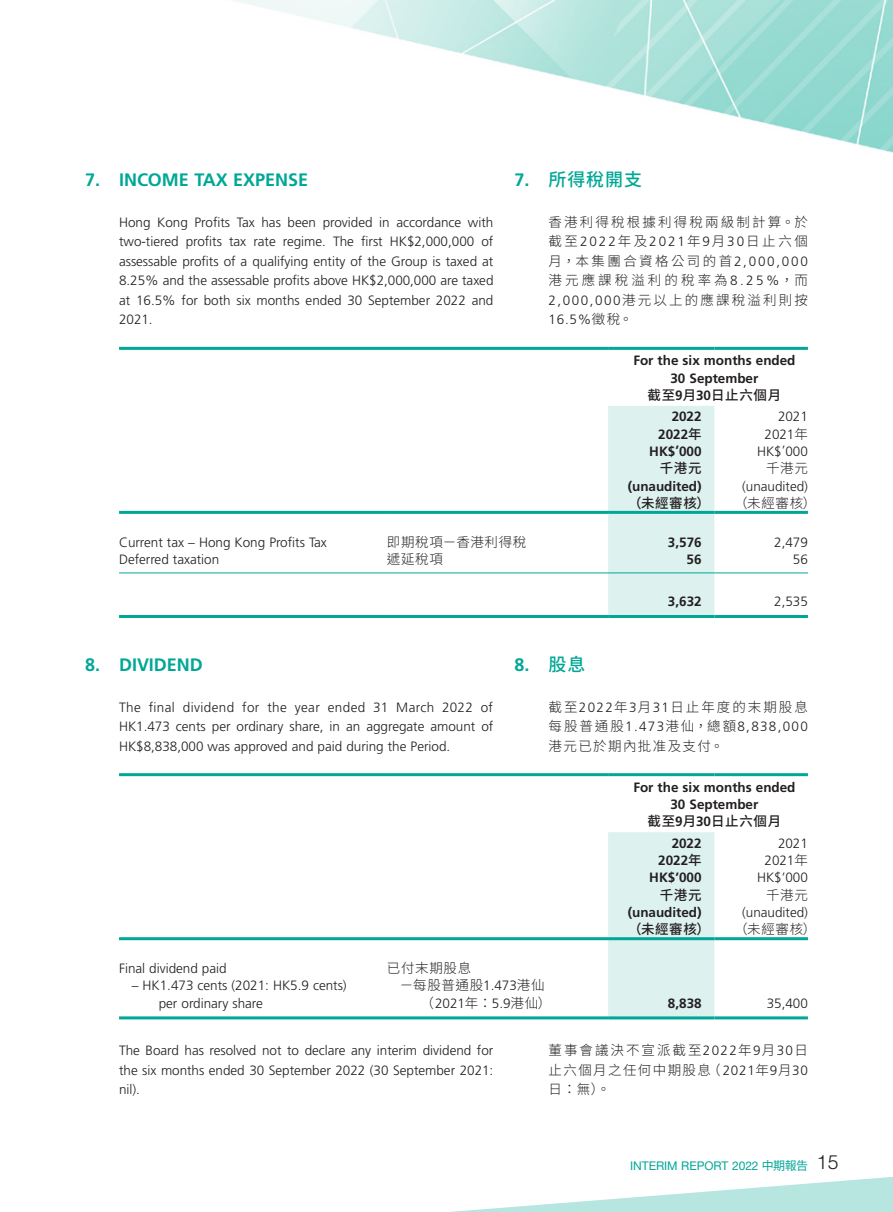
<style>
.page{position:relative;width:893px;height:1212px;background:#fff}
.page>*{position:absolute;margin:0;border:0;box-sizing:border-box;transform-origin:0 0}
.Heading_2{font:700 18px "Frutiger LT Std";color:#00a797}
.C_Heading_2{font:500 18px "Source Han Sans TC";letter-spacing:.05em;color:#00a797}
.C_Heading_2-2{font:700 18px "Frutiger LT Std";color:#00a797}
.Body_Text{font:300 13.5px/19.5px "Frutiger LT Std";color:#231f20;text-align:justify}
.C_Body_Text{font:300 13.5px/19.5px "Source Han Sans TC";letter-spacing:.16em;color:#231f20;text-align:justify}
.Body_Text-2{font:700 13.5px "Frutiger LT Std";color:#231f20}
.Body_Text-3{font:300 13.5px/17.2px "Source Han Sans TC";letter-spacing:.05em;color:#231f20}
.Body_Text-4{font:500 13.5px "Source Han Sans TC";letter-spacing:.05em;color:#231f20}
.t1{font:12px "Helvetica Neue LT Std";letter-spacing:-.005em;color:#00a797}
.s1{font-family:"Frutiger LT Std";font-weight:700}
.s2{font-family:"Frutiger LT Std"}
.s3{font-family:"Source Han Sans TC";font-weight:500}
.s4{font-family:"Source Han Sans TC"}
.s5{font-family:"Helvetica LT Std";font-weight:300;font-size:19.5px;color:#231f20}
</style>
<div class="page">
<img style="left:119px;top:0;width:774px;height:1020px">
<svg style="left:450px;top:1177px;width:443px;height:35px"></svg>
<div style="left:608px;top:406px;width:106px;height:209px;background:#ddf2ef"></div>
<hr style="left:119px;top:347px;width:268px;height:3px;background:#00a797">
<hr style="left:387px;top:347px;width:221px;height:3px;background:#00a797">
<hr style="left:608px;top:347px;width:106px;height:3px;background:#00a797">
<hr style="left:714px;top:347px;width:94px;height:3px;background:#00a797">
<hr style="left:119px;top:511px;width:268px;height:3px;background:#00a797">
<hr style="left:387px;top:511px;width:221px;height:3px;background:#00a797">
<hr style="left:608px;top:511px;width:106px;height:3px;background:#00a797">
<hr style="left:714px;top:511px;width:94px;height:3px;background:#00a797">
<hr style="left:119px;top:572px;width:268px;height:1px;background:#00a797">
<hr style="left:387px;top:572px;width:221px;height:1px;background:#00a797">
<hr style="left:608px;top:572px;width:106px;height:1px;background:#00a797">
<hr style="left:714px;top:572px;width:94px;height:1px;background:#00a797">
<hr style="left:119px;top:615px;width:268px;height:3px;background:#00a797">
<hr style="left:387px;top:615px;width:221px;height:3px;background:#00a797">
<hr style="left:608px;top:615px;width:106px;height:3px;background:#00a797">
<hr style="left:714px;top:615px;width:94px;height:3px;background:#00a797">
<div style="left:608px;top:832px;width:106px;height:184px;background:#ddf2ef"></div>
<hr style="left:119px;top:773px;width:268px;height:3px;background:#00a797">
<hr style="left:387px;top:773px;width:221px;height:3px;background:#00a797">
<hr style="left:608px;top:773px;width:106px;height:3px;background:#00a797">
<hr style="left:714px;top:773px;width:94px;height:3px;background:#00a797">
<hr style="left:119px;top:937px;width:268px;height:3px;background:#00a797">
<hr style="left:387px;top:937px;width:221px;height:3px;background:#00a797">
<hr style="left:608px;top:937px;width:106px;height:3px;background:#00a797">
<hr style="left:714px;top:937px;width:94px;height:3px;background:#00a797">
<hr style="left:119px;top:1016px;width:268px;height:3px;background:#00a797">
<hr style="left:387px;top:1016px;width:221px;height:3px;background:#00a797">
<hr style="left:608px;top:1016px;width:106px;height:3px;background:#00a797">
<hr style="left:714px;top:1016px;width:94px;height:3px;background:#00a797">
<p class="Heading_2" style="left:85px;top:169px;width:225px">7. INCOME TAX EXPENSE</p>
<p class="Body_Text" style="left:119px;top:212px;width:376px">Hong Kong Profits Tax has been provided in accordance with two-tiered profits tax rate regime. The first HK$2,000,000 of assessable profits of a qualifying entity of the Group is taxed at 8.25% and the assessable profits above HK$2,000,000 are taxed at 16.5% for both six months ended 30 September 2022 and 2021.</p>
<p class="C_Heading_2" style="left:514px;top:169px;width:129px"><span class="s1">7.</span> 所得稅開支</p>
<p class="C_Body_Text" style="left:549px;top:212px;width:261px">香港利得稅根據利得稅兩級制計算。於截至<span class="s2">2022</span>年及<span class="s2">2021</span>年<span class="s2">9</span>月<span class="s2">30</span>日止六個月，本集團合資格公司的首<span class="s2">2,000,000</span>港元應課稅溢利的稅率為<span class="s2">8.25%</span>，而<span class="s2">2,000,000</span>港元以上的應課稅溢利則按<span class="s2">16.5%</span>徵稅。</p>
<p class="Body_Text-2" style="left:633px;top:353px;width:164px">For the six months ended</p>
<p class="Body_Text-2" style="left:670px;top:370px;width:89px">30 September</p>
<p class="Body_Text-4" style="left:648px;top:387px;width:135px">截至<span class="s1">9</span>月<span class="s1">30</span>日止六個月</p>
<p class="Body_Text-2" style="left:672px;top:409px;width:31px">2022</p>
<p class="Body_Text" style="left:778px;top:407px;width:31px">2021</p>
<p class="Body_Text-2" style="left:658px;top:426px;width:45px">2022<span class="s3">年</span></p>
<p class="Body_Text" style="left:764px;top:424px;width:45px">2021<span class="s4">年</span></p>
<p class="Body_Text-2" style="left:649px;top:443px;width:54px">HK$’000</p>
<p class="Body_Text" style="left:757px;top:442px;width:52px">HK$’000</p>
<p class="Body_Text-4" style="left:660px;top:461px;width:43px">千港元</p>
<p class="Body_Text-3" style="left:766px;top:460px;width:43px">千港元</p>
<p class="Body_Text-2" style="left:628px;top:478px;width:75px">(unaudited)</p>
<p class="Body_Text" style="left:742px;top:476px;width:67px">(unaudited)</p>
<p class="Body_Text-4" style="left:628px;top:495px;width:83px">（未經審核）</p>
<p class="Body_Text-3" style="left:734px;top:494px;width:83px">（未經審核）</p>
<p class="Body_Text" style="left:119px;top:532px;width:209px">Current tax – Hong Kong Profits Tax</p>
<p class="Body_Text-3" style="left:387px;top:533px;width:141px">即期稅項－香港利得稅</p>
<p class="Body_Text-2" style="left:668px;top:534px;width:35px">3,576</p>
<p class="Body_Text" style="left:774px;top:532px;width:35px">2,479</p>
<p class="Body_Text" style="left:119px;top:550px;width:102px">Deferred taxation</p>
<p class="Body_Text-3" style="left:387px;top:551px;width:57px">遞延稅項</p>
<p class="Body_Text-2" style="left:687px;top:551px;width:16px">56</p>
<p class="Body_Text" style="left:793px;top:550px;width:16px">56</p>
<p class="Body_Text-2" style="left:668px;top:593px;width:35px">3,632</p>
<p class="Body_Text" style="left:774px;top:592px;width:35px">2,535</p>
<p class="Heading_2" style="left:85px;top:654px;width:119px">8. DIVIDEND</p>
<p class="Body_Text" style="left:119px;top:697px;width:376px">The final dividend for the year ended 31 March 2022 of HK1.473 cents per ordinary share, in an aggregate amount of HK$8,838,000 was approved and paid during the Period.</p>
<p class="C_Heading_2-2" style="left:514px;top:654px;width:72px">8. <span class="s3">股息</span></p>
<p class="C_Body_Text" style="left:549px;top:697px;width:261px">截至<span class="s2">2022</span>年<span class="s2">3</span>月<span class="s2">31</span>日止年度的末期股息每股普通股<span class="s2">1.473</span>港仙，總額<span class="s2">8,838,000</span>港元已於期內批准及支付。</p>
<p class="Body_Text-2" style="left:633px;top:779px;width:164px">For the six months ended</p>
<p class="Body_Text-2" style="left:670px;top:796px;width:89px">30 September</p>
<p class="Body_Text-4" style="left:648px;top:814px;width:135px">截至<span class="s1">9</span>月<span class="s1">30</span>日止六個月</p>
<p class="Body_Text-2" style="left:672px;top:835px;width:31px">2022</p>
<p class="Body_Text" style="left:778px;top:833px;width:31px">2021</p>
<p class="Body_Text-2" style="left:658px;top:852px;width:45px">2022<span class="s3">年</span></p>
<p class="Body_Text" style="left:764px;top:851px;width:45px">2021<span class="s4">年</span></p>
<p class="Body_Text-2" style="left:649px;top:870px;width:54px">HK$’000</p>
<p class="Body_Text" style="left:757px;top:868px;width:52px">HK$’000</p>
<p class="Body_Text-4" style="left:660px;top:887px;width:43px">千港元</p>
<p class="Body_Text-3" style="left:766px;top:886px;width:43px">千港元</p>
<p class="Body_Text-2" style="left:628px;top:904px;width:75px">(unaudited)</p>
<p class="Body_Text" style="left:742px;top:902px;width:67px">(unaudited)</p>
<p class="Body_Text-4" style="left:628px;top:921px;width:83px">（未經審核）</p>
<p class="Body_Text-3" style="left:734px;top:921px;width:83px">（未經審核）</p>
<p class="Body_Text" style="left:119px;top:959px;width:109px">Final dividend paid</p>
<p class="Body_Text" style="left:132px;top:977px;width:216px;line-height:17.2px">– HK1.473 cents (2021: HK5.9 cents)<span class="s4">　　</span>per ordinary share</p>
<p class="Body_Text-3" style="left:400px;top:960px;width:153px;text-indent:-13px">已付末期股息<br>－每股普通股<span class="s2">1.473</span>港仙　　（<span class="s2">2021</span>年：<span class="s2">5.9</span>港仙）</p>
<p class="Body_Text-2" style="left:668px;top:995px;width:35px">8,838</p>
<p class="Body_Text" style="left:767px;top:993px;width:43px">35,400</p>
<p class="Body_Text" style="left:119px;top:1041px;width:376px">The Board has resolved not to declare any interim dividend for the six months ended 30 September 2022 (30 September 2021: nil).</p>
<p class="C_Body_Text" style="left:549px;top:1041px;width:261px">董事會議決不宣派截至<span class="s2">2022</span>年<span class="s2">9</span>月<span class="s2">30</span>日止六個月之任何中期股息（<span class="s2">2021</span>年<span class="s2">9</span>月<span class="s2">30</span>日：無）。</p>
<p class="t1" style="left:630px;top:1158px;width:210px">INTERIM REPORT 2022 <span class="s4">中期報告</span> <span class="s5">15</span></p>
</div>
